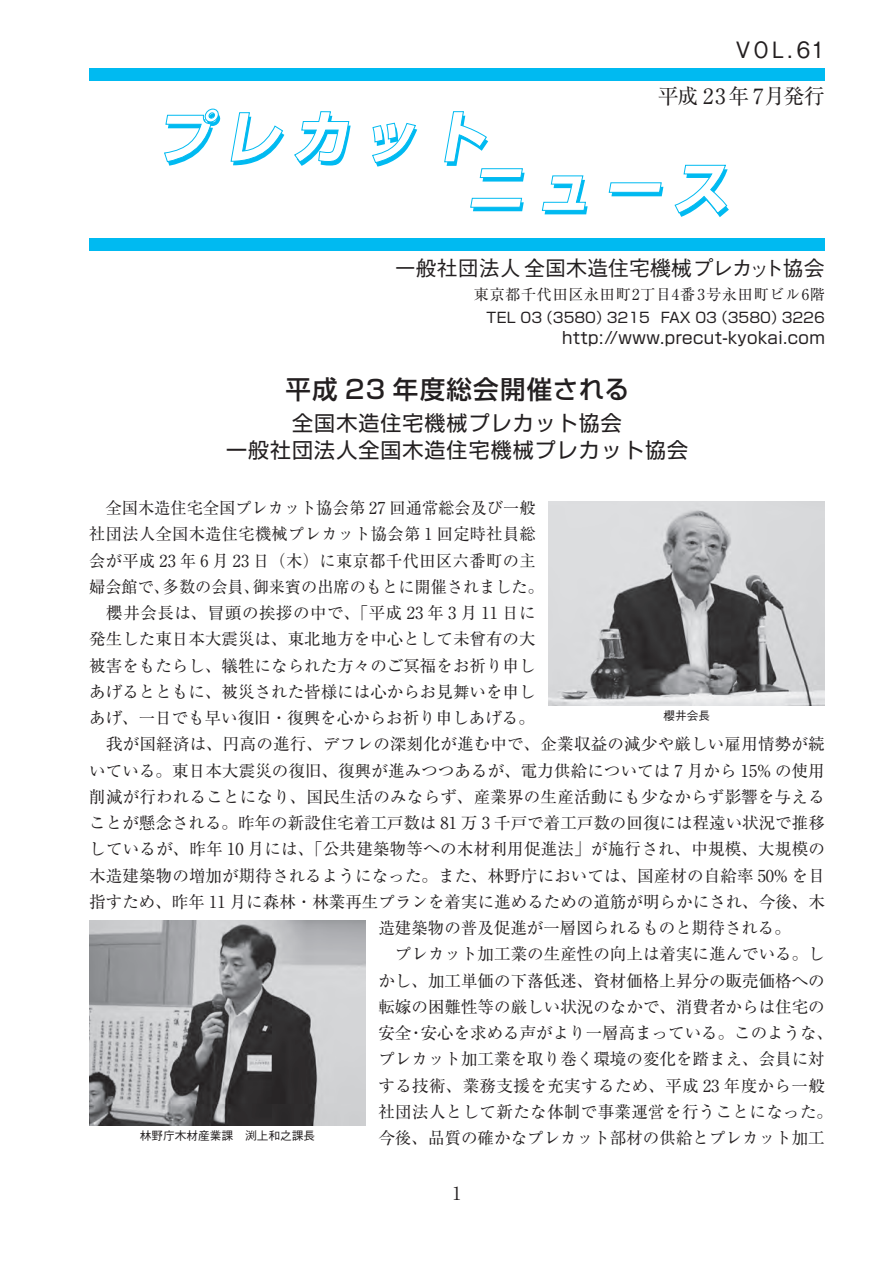
<style>
.page{position:relative;width:893px;height:1263px;background:#fff}
.page>*{position:absolute;margin:0;border:0;box-sizing:border-box;transform-origin:0 0}
.t1{font:italic 700 57px/51px "Shin Go";color:#00baf1}
.t2{font:500 25.5px "Shin Go Pro";letter-spacing:.05em;color:#231f20}
.t3{font:500 22.5px "Gothic BBB Pro";color:#231f20;scale:.95 1}
.t4{font:21px/27px "Shin Go Pro";letter-spacing:.05em;color:#231f20;text-align:center}
.t5{font:500 21px "Gothic BBB Pro";color:#231f20}
.t6{font:21px "Ryumin Pro";color:#231f20}
.t7{font:18px "Ryumin Pro";color:#231f20}
.t8{font:16.5px "Ryumin Pro";color:#231f20}
.t9{font:16.5px "Ryumin Pro";letter-spacing:.03em;color:#231f20}
.t10{font:16.5px "Ryumin Pro";letter-spacing:.025em;color:#231f20}
.t11{font:16.5px "Shin Go Pro";letter-spacing:.025em;color:#231f20}
.t12{font:16.5px "Ryumin Pro";letter-spacing:.02em;color:#231f20}
.t13{font:15px "Ryumin Pro";letter-spacing:.05em;color:#231f20}
.t14{font:14.25px "Shin Go Pro";color:#231f20}
.t15{font:500 11.7px "Gothic BBB Pro";color:#231f20}
</style>
<div class="page">
<div style="left:89px;top:68px;width:736px;height:13px;background:#00baf1"></div>
<div style="left:89px;top:238px;width:736px;height:13px;background:#00baf1"></div>
<svg style="left:164px;top:108px;width:55px;height:54px"></svg>
<svg style="left:230px;top:112px;width:53px;height:50px"></svg>
<svg style="left:294px;top:111px;width:55px;height:52px"></svg>
<svg style="left:372px;top:123px;width:44px;height:40px"></svg>
<svg style="left:444px;top:111px;width:43px;height:51px"></svg>
<svg style="left:470px;top:168px;width:53px;height:40px"></svg>
<svg style="left:542px;top:175px;width:44px;height:36px"></svg>
<svg style="left:608px;top:182px;width:54px;height:11px"></svg>
<svg style="left:674px;top:165px;width:53px;height:49px"></svg>
<img style="left:549px;top:502px;width:276px;height:204px">
<img style="left:89px;top:921px;width:277px;height:204px">
<h3 class="t3" style="left:736px;top:32px;width:95px">VOL.61</h3>
<p class="t6" style="left:658px;top:79px;width:168px">平成 23年 7月発行</p>
<h1 class="t1" style="left:469px;top:112px;width:276px;text-indent:-312px">プレカット<br>ニュース</h1>
<p class="t5" style="left:395px;top:251px;width:431px">一般社団法人全国木造住宅機械プレカット協会</p>
<p class="t13" style="left:474px;top:283px;width:352px">東京都千代田区永田町2丁目4番3号永田町ビル6階</p>
<p class="t14" style="left:487px;top:306px;width:340px">TEL 03（3580）3215 FAX 03（3580）3226</p>
<p class="t11" style="left:562px;top:324px;width:264px">http://www.precut-kyokai.com</p>
<h2 class="t2" style="left:285px;top:368px;width:346px">平成 23 年度総会開催される</h2>
<p class="t4" style="left:226px;top:407px;width:463px">全国木造住宅機械プレカット協会<br>一般社団法人全国木造住宅機械プレカット協会</p>
<p class="t8" style="left:106px;top:495px;width:432px">全国木造住宅全国プレカット協会第 27 回通常総会及び一般</p>
<p class="t10" style="left:89px;top:521px;width:448px">社団法人全国木造住宅機械プレカット協会第 1 回定時社員総</p>
<p class="t9" style="left:89px;top:547px;width:448px">会が平成 23 年 6 月 23 日（木）に東京都千代田区六番町の主</p>
<p class="t8" style="left:89px;top:574px;width:456px">婦会館で、多数の会員、御来賓の出席のもとに開催されました。</p>
<p class="t9" style="left:106px;top:600px;width:431px">櫻井会長は、冒頭の挨拶の中で、「平成 23 年 3 月 11 日に</p>
<p class="t8" style="left:89px;top:626px;width:448px">発生した東日本大震災は、東北地方を中心として未曾有の大</p>
<p class="t8" style="left:89px;top:652px;width:448px">被害をもたらし、犠牲になられた方々のご冥福をお祈り申し</p>
<p class="t8" style="left:89px;top:679px;width:448px">あげるとともに、被災された皆様には心からお見舞いを申し</p>
<p class="t8" style="left:89px;top:705px;width:447px">あげ、一日でも早い復旧・復興を心からお祈り申しあげる。</p>
<p class="t8" style="left:106px;top:731px;width:720px">我が国経済は、円高の進行、デフレの深刻化が進む中で、企業収益の減少や厳しい雇用情勢が続</p>
<p class="t8" style="left:89px;top:757px;width:737px">いている。東日本大震災の復旧、復興が進みつつあるが、電力供給については 7 月から 15% の使用</p>
<p class="t8" style="left:89px;top:784px;width:737px">削減が行われることになり、国民生活のみならず、産業界の生産活動にも少なからず影響を与える</p>
<p class="t8" style="left:89px;top:810px;width:737px">ことが懸念される。昨年の新設住宅着工戸数は 81 万 3 千戸で着工戸数の回復には程遠い状況で推移</p>
<p class="t8" style="left:89px;top:836px;width:737px">しているが、昨年 10 月には、「公共建築物等への木材利用促進法」が施行され、中規模、大規模の</p>
<p class="t8" style="left:89px;top:862px;width:737px">木造建築物の増加が期待されるようになった。また、林野庁においては、国産材の自給率 50% を目</p>
<p class="t8" style="left:89px;top:889px;width:737px">指すため、昨年 11 月に森林・林業再生プランを着実に進めるための道筋が明らかにされ、今後、木</p>
<p class="t8" style="left:378px;top:915px;width:414px">造建築物の普及促進が一層図られるものと期待される。</p>
<p class="t8" style="left:395px;top:941px;width:431px">プレカット加工業の生産性の向上は着実に進んでいる。し</p>
<p class="t8" style="left:378px;top:967px;width:448px">かし、加工単価の下落低迷、資材価格上昇分の販売価格への</p>
<p class="t8" style="left:378px;top:994px;width:448px">転嫁の困難性等の厳しい状況のなかで、消費者からは住宅の</p>
<p class="t8" style="left:378px;top:1020px;width:456px">安全・安心を求める声がより一層高まっている。このような、</p>
<p class="t8" style="left:378px;top:1046px;width:448px">プレカット加工業を取り巻く環境の変化を踏まえ、会員に対</p>
<p class="t10" style="left:378px;top:1072px;width:448px">する技術、業務支援を充実するため、平成 23 年度から一般</p>
<p class="t12" style="left:378px;top:1099px;width:456px">社団法人として新たな体制で事業運営を行うことになった。</p>
<p class="t8" style="left:378px;top:1125px;width:448px">今後、品質の確かなプレカット部材の供給とプレカット加工</p>
<p class="t15" style="left:663px;top:706px;width:48px">櫻井会長</p>
<p class="t15" style="left:140px;top:1126px;width:177px">林野庁木材産業課　渕上和之課長</p>
<p class="t7" style="left:453px;top:1179px;width:10px">1</p>
</div>
